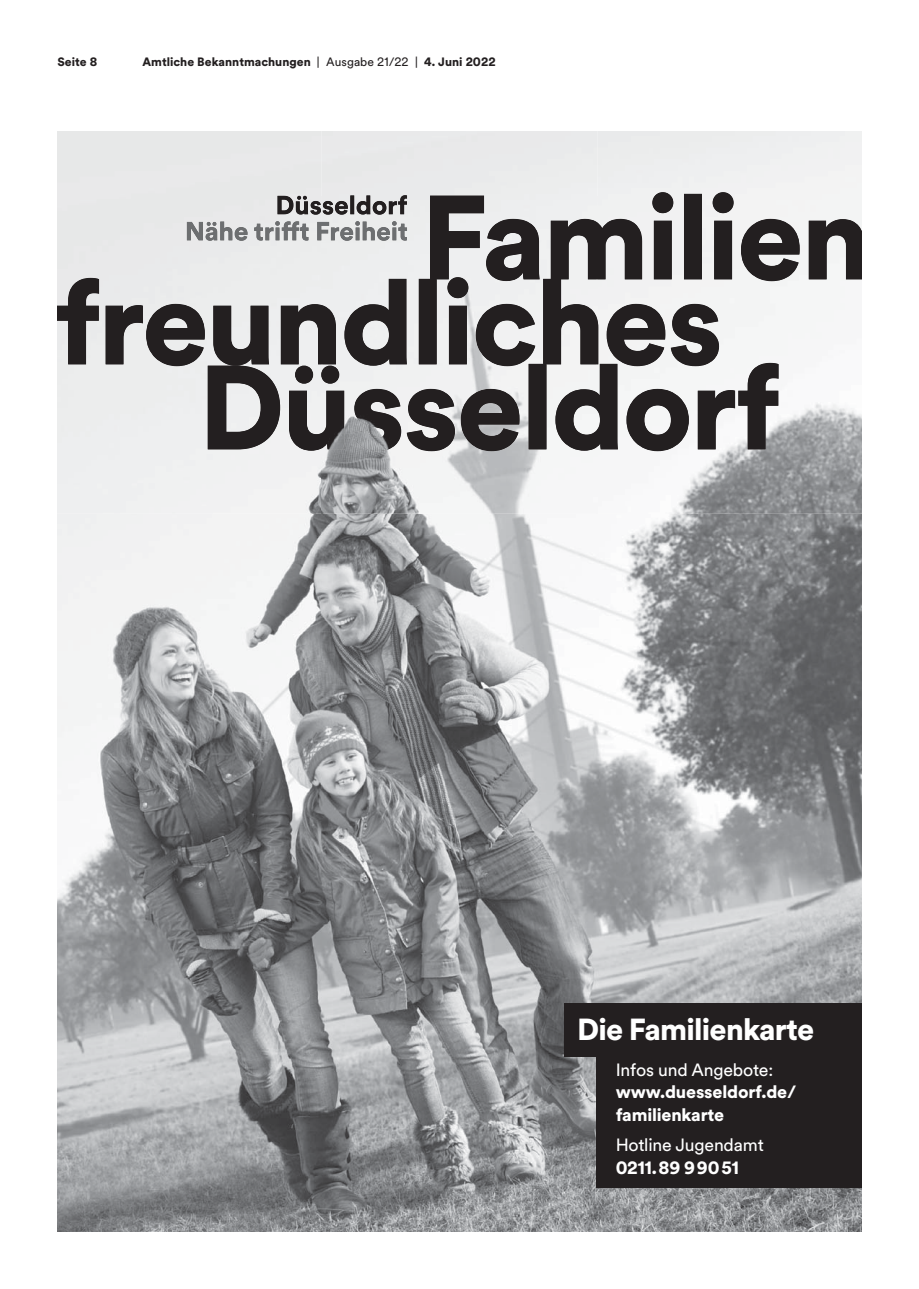
<style>
.page{position:relative;width:919px;height:1289px;background:#fff}
.page>*{position:absolute;margin:0;border:0;box-sizing:border-box;transform-origin:0 0}
.t1{font:30.15px "Duesseldorf Circular TT Black+BREUWP";letter-spacing:-.025em;color:#fff}
.t2{font:17.55px/22.6px "Duesseldorf Circular TT Black+BREUWP";letter-spacing:-.01em;color:#fff}
.t3{font:17.55px "Duesseldorf Circular TT Book+SJCVHA";letter-spacing:-.01em;color:#fff}
.t4{font:900 12px "Duesseldorf Circular TT";color:#231f20}
.s1{font-weight:400}
</style>
<div class="page">
<div style="left:57px;top:132px;width:804px;height:1099px;background:#e9e9ea"></div>
<img style="left:57px;top:281px;width:804px;height:950px">
<svg style="left:187px;top:221px;width:134px;height:20px"></svg>
<svg style="left:277px;top:195px;width:32px;height:20px"></svg>
<div style="left:564px;top:1003px;width:297px;height:53px;background:#231f20"></div>
<div style="left:595px;top:1042px;width:266px;height:145px;background:#231f20"></div>
<svg style="left:208px;top:363px;width:570px;height:88px"></svg>
<svg style="left:57px;top:277px;width:662px;height:89px"></svg>
<img style="left:321px;top:195px;width:86px;height:46px">
<img style="left:226px;top:382px;width:33px;height:50px">
<img style="left:259px;top:396px;width:2px;height:23px">
<img style="left:205px;top:227px;width:185px;height:14px">
<img style="left:310px;top:201px;width:76px;height:14px">
<img style="left:353px;top:389px;width:335px;height:62px">
<img style="left:146px;top:304px;width:573px;height:62px">
<img style="left:233px;top:364px;width:313px;height:2px">
<img style="left:430px;top:192px;width:431px;height:89px">
<img style="left:430px;top:279px;width:131px;height:1px">
<p class="t4" style="left:57px;top:58px;width:41px">Seite 8</p>
<p class="t4" style="left:142px;top:58px;width:354px">Amtliche Bekanntmachungen <span class="s1">| Ausgabe 21/22 |</span> 4. Juni 2022</p>
<h1 class="t1" style="left:577px;top:1012px;width:239px">Die Familienkarte</h1>
<h2 class="t3" style="left:615px;top:1062px;width:159px">Infos und Angebote:</h2>
<h2 class="t2" style="left:615px;top:1080px;width:182px">www.duesseldorf.de/ familienkarte</h2>
<h2 class="t3" style="left:615px;top:1138px;width:150px">Hotline Jugendamt</h2>
<h2 class="t2" style="left:615px;top:1156px;width:125px">0211. 89 9 90 51</h2>
</div>
